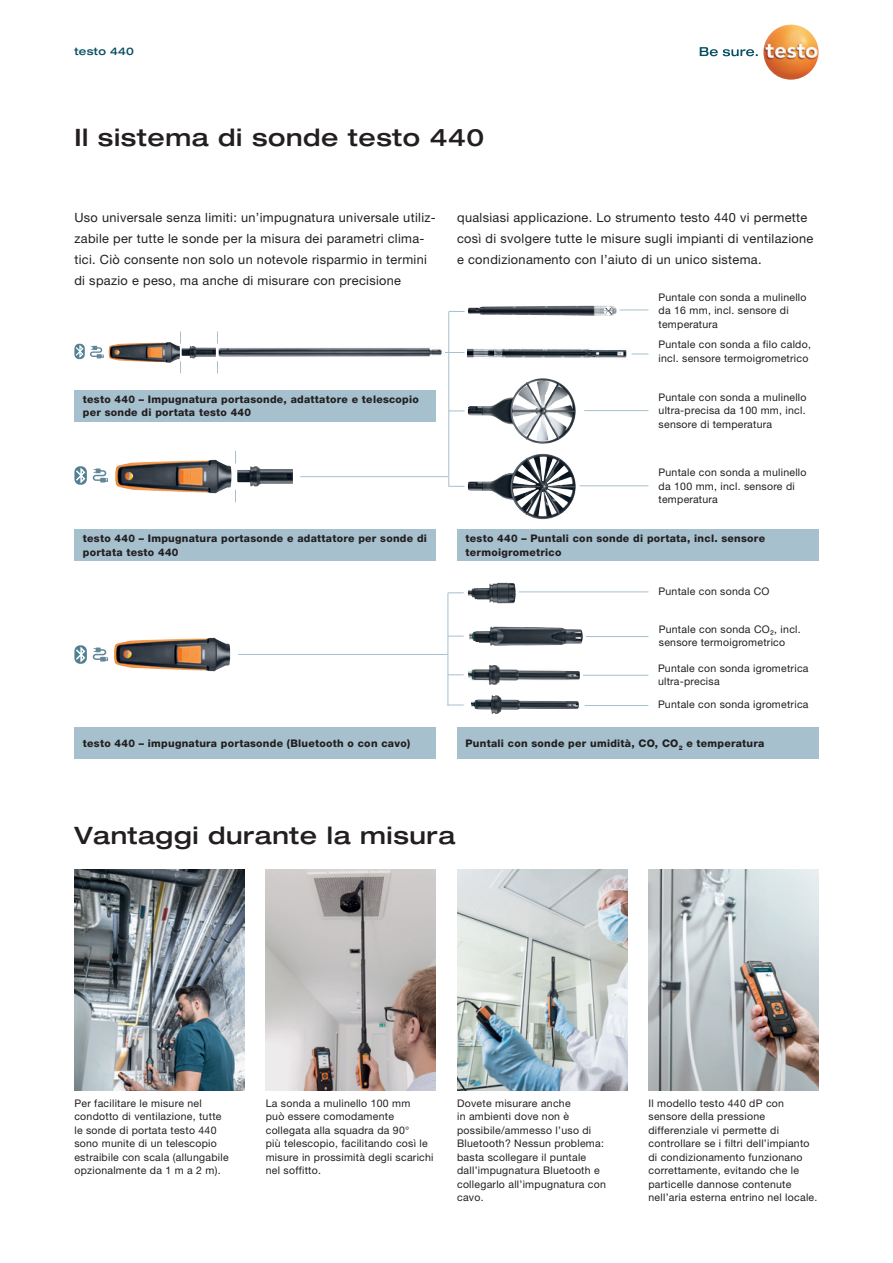
<style>
.page{position:relative;width:893px;height:1263px;background:#fff}
.page>*{position:absolute;margin:0;border:0;box-sizing:border-box;transform-origin:0 0}
.t1{font:500 expanded 24px "Helvetica Neue LTW1 G";letter-spacing:.025em;color:#231f20}
.t2{font:12.75px/21px "Helvetica Neue LTW1 G";letter-spacing:.025em;color:#231f20}
.t3{font:10.5px/13.5px "Helvetica Neue LTW1 G";letter-spacing:.025em;color:#231f20}
.t4{font:800 10.5px/13.5px "Helvetica Neue LTW1 G";letter-spacing:.025em;color:#231f20}
.t5{font:500 expanded 10.5px "Helvetica Neue LTW1 G";letter-spacing:.025em;color:#074f64}
</style>
<div class="page">
<svg style="left:700px;top:47px;width:58px;height:9px"></svg>
<img style="left:763px;top:24px;width:56px;height:56px;border-radius:28px">
<hr style="left:519px;top:591px;width:129px;height:1px;background:#a6c0ce">
<hr style="left:586px;top:636px;width:62px;height:1px;background:#a6c0ce">
<hr style="left:583px;top:675px;width:65px;height:1px;background:#a6c0ce">
<hr style="left:585px;top:705px;width:63px;height:1px;background:#a6c0ce">
<hr style="left:580px;top:485px;width:68px;height:1px;background:#a6c0ce">
<hr style="left:300px;top:476px;width:148px;height:1px;background:#a6c0ce">
<hr style="left:238px;top:654px;width:210px;height:1px;background:#a6c0ce">
<svg style="left:448px;top:592px;width:16px;height:1px"></svg>
<svg style="left:449px;top:636px;width:15px;height:1px"></svg>
<svg style="left:449px;top:674px;width:15px;height:1px"></svg>
<svg style="left:449px;top:705px;width:15px;height:1px"></svg>
<svg style="left:449px;top:311px;width:16px;height:1px"></svg>
<svg style="left:445px;top:352px;width:20px;height:1px"></svg>
<svg style="left:449px;top:411px;width:16px;height:1px"></svg>
<svg style="left:449px;top:486px;width:16px;height:1px"></svg>
<hr style="left:448px;top:312px;width:1px;height:174px;background:#a6c0ce">
<svg style="left:235px;top:451px;width:1px;height:12px"></svg>
<svg style="left:235px;top:490px;width:1px;height:12px"></svg>
<hr style="left:448px;top:593px;width:1px;height:113px;background:#a6c0ce">
<hr style="left:584px;top:410px;width:64px;height:1px;background:#a6c0ce">
<svg style="left:631px;top:354px;width:17px;height:1px"></svg>
<svg style="left:620px;top:310px;width:28px;height:1px"></svg>
<img style="left:266px;top:869px;width:170px;height:221px">
<img style="left:74px;top:869px;width:170px;height:221px">
<img style="left:457px;top:869px;width:170px;height:221px">
<img style="left:648px;top:869px;width:171px;height:221px">
<svg style="left:180px;top:331px;width:1px;height:13px"></svg>
<svg style="left:180px;top:361px;width:1px;height:12px"></svg>
<svg style="left:217px;top:331px;width:1px;height:13px"></svg>
<svg style="left:217px;top:361px;width:1px;height:12px"></svg>
<img style="left:115px;top:460px;width:117px;height:33px">
<img style="left:114px;top:638px;width:117px;height:33px">
<img style="left:109px;top:342px;width:71px;height:21px">
<img style="left:468px;top:378px;width:108px;height:66px">
<img style="left:468px;top:454px;width:108px;height:65px">
<img style="left:468px;top:306px;width:149px;height:10px">
<img style="left:469px;top:627px;width:114px;height:19px">
<img style="left:468px;top:348px;width:159px;height:10px">
<img style="left:218px;top:347px;width:224px;height:10px">
<img style="left:468px;top:665px;width:111px;height:19px">
<img style="left:468px;top:583px;width:48px;height:20px">
<img style="left:237px;top:466px;width:56px;height:20px">
<img style="left:182px;top:346px;width:34px;height:12px">
<svg style="left:74px;top:645px;width:13px;height:19px"></svg>
<svg style="left:74px;top:466px;width:13px;height:19px"></svg>
<img style="left:471px;top:695px;width:108px;height:19px">
<svg style="left:93px;top:647px;width:15px;height:14px"></svg>
<svg style="left:93px;top:468px;width:15px;height:14px"></svg>
<svg style="left:74px;top:344px;width:30px;height:15px"></svg>
<div style="left:74px;top:529px;width:362px;height:32px;background:#a6c0ce"></div>
<div style="left:74px;top:390px;width:362px;height:32px;background:#a6c0ce"></div>
<div style="left:457px;top:727px;width:362px;height:32px;background:#a6c0ce"></div>
<div style="left:457px;top:529px;width:362px;height:32px;background:#a6c0ce"></div>
<div style="left:74px;top:727px;width:362px;height:32px;background:#a6c0ce"></div>
<p class="t5" style="left:74px;top:44px;width:61px">testo 440</p>
<h1 class="t1" style="left:74px;top:122px;width:411px">Il sistema di sonde testo 440</h1>
<p class="t2" style="left:74px;top:207px;width:363px">Uso universale senza limiti: un’impugnatura universale utiliz&shy;zabile per tutte le sonde per la misura dei parametri clima&shy;tici. Ciò consente non solo un notevole risparmio in termini di spazio e peso, ma anche di misurare con precisione</p>
<p class="t2" style="left:457px;top:207px;width:358px">qualsiasi applicazione. Lo strumento testo 440 vi permette così di svolgere tutte le misure sugli impianti di ventilazione e condizionamento con l’aiuto di un unico sistema.</p>
<p class="t4" style="left:83px;top:392px;width:338px">testo 440 – Impugnatura portasonde, adattatore e telescopio per sonde di portata testo 440</p>
<p class="t4" style="left:83px;top:532px;width:346px">testo 440 – Impugnatura portasonde e adattatore per sonde di portata testo 440</p>
<p class="t4" style="left:83px;top:736px;width:329px">testo 440 – impugnatura portasonde (Bluetooth o con cavo)</p>
<p class="t3" style="left:659px;top:290px;width:149px">Puntale con sonda a mulinello da 16 mm, incl. sensore di temperatura</p>
<p class="t3" style="left:659px;top:338px;width:154px">Puntale con sonda a filo caldo, incl. sensore termoigrometrico</p>
<p class="t3" style="left:659px;top:390px;width:149px;text-align:justify">Puntale con sonda a mulinello ultra-precisa da 100 mm, incl. sensore di temperatura</p>
<p class="t3" style="left:659px;top:465px;width:149px">Puntale con sonda a mulinello da 100 mm, incl. sensore di temperatura</p>
<p class="t4" style="left:466px;top:532px;width:301px">testo 440 – Puntali con sonde di portata, incl. sensore termoigrometrico</p>
<p class="t3" style="left:659px;top:584px;width:112px">Puntale con sonda CO</p>
<p class="t3" style="left:659px;top:622px;width:143px">Puntale con sonda CO₂, incl. sensore termoigrometrico</p>
<p class="t3" style="left:658px;top:661px;width:152px">Puntale con sonda igrometrica ultra-precisa</p>
<p class="t3" style="left:658px;top:698px;width:152px">Puntale con sonda igrometrica</p>
<p class="t4" style="left:466px;top:736px;width:300px">Puntali con sonde per umidità, CO, CO<sub>2</sub> e temperatura</p>
<h1 class="t1" style="left:74px;top:820px;width:382px">Vantaggi durante la misura</h1>
<p class="t3" style="left:74px;top:1096px;width:156px">Per facilitare le misure nel condotto di ventilazione, tutte le sonde di portata testo 440 sono munite di un telescopio estraibile con scala (allungabile opzionalmente da 1 m a 2 m).</p>
<p class="t3" style="left:266px;top:1096px;width:169px">La sonda a mulinello 100 mm<br>può essere comodamente collegata alla squadra da 90°<br>più telescopio, facilitando così le misure in prossimità degli scarichi nel soffitto.</p>
<p class="t3" style="left:457px;top:1096px;width:150px">Dovete misurare anche<br>in ambienti dove non è possibile/ammesso l’uso di<br>Bluetooth? Nessun problema: basta scollegare il puntale dall’impugnatura Bluetooth e collegarlo all’impugnatura con cavo.</p>
<p class="t3" style="left:648px;top:1096px;width:170px">Il modello testo 440 dP con sensore della pressione differenziale vi permette di controllare se i filtri dell’impianto di condizionamento funzionano correttamente, evitando che le particelle dannose contenute nell’aria esterna entrino nel locale.</p>
</div>
